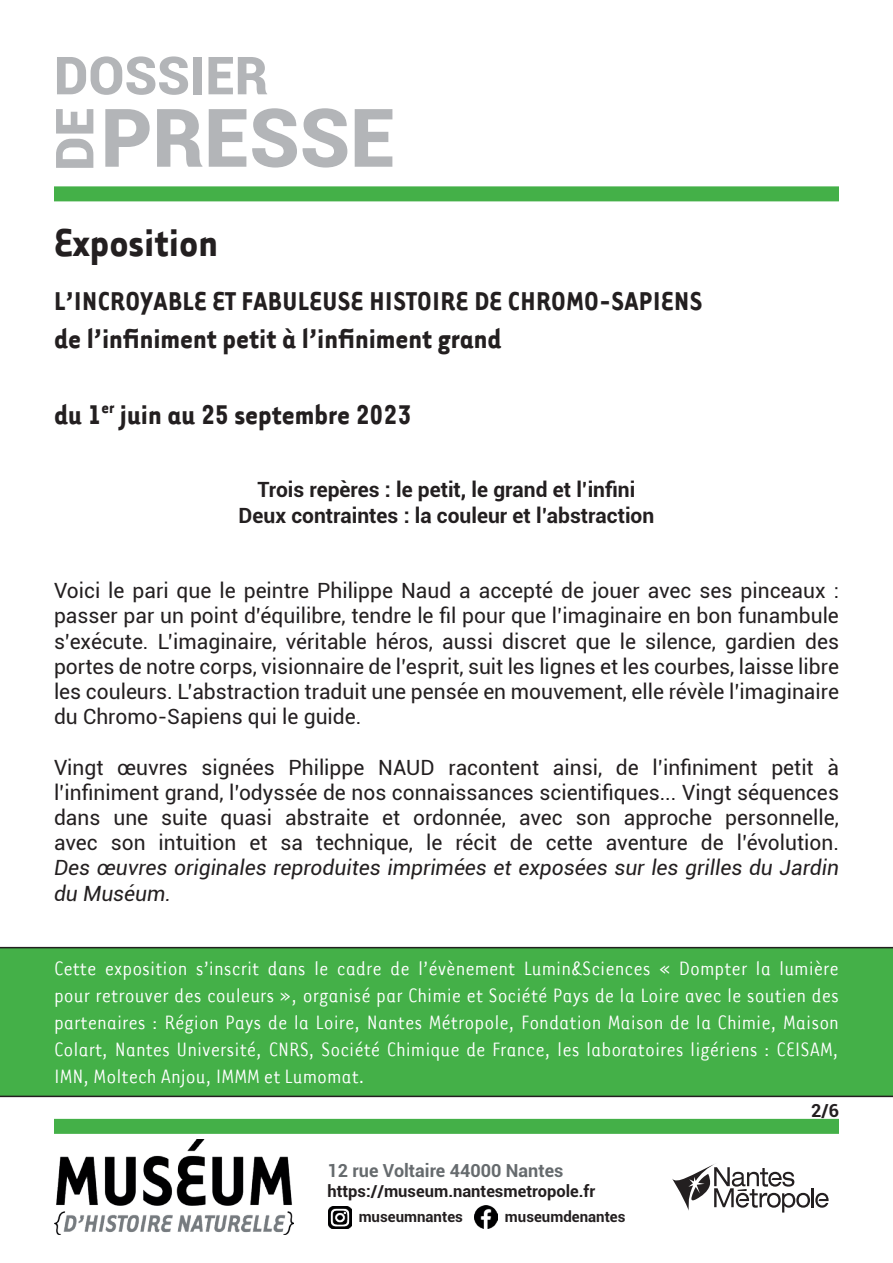
<style>
.page{position:relative;width:893px;height:1263px;background:#fff}
.page>*{position:absolute;margin:0;border:0;box-sizing:border-box;transform-origin:0 0}
.t1{font:900 81px "Roboto";color:#b3b5b8}
.t2{font:900 52.5px "Roboto";color:#b3b5b8}
.t3{font:700 45px "Tarzana Narrow";color:#231f20}
.t4{font:700 31.5px "Tarzana Narrow";color:#231f20}
.t5{font:700 30px "Tarzana Narrow";letter-spacing:.015em;color:#231f20}
.t6{font:22.5px/27px "Tarzana Narrow";color:#fff;text-align:justify}
.t7{font:21px/25.2px "Roboto";color:#231f20;text-align:justify}
.t8{font:italic 21px/25.2px "Roboto";color:#231f20}
.t9{font:700 21px/25.2px "Roboto";color:#231f20;text-align:center}
.t10{font:700 18px "Roboto";color:#666b6e}
.t11{font:700 18px "Roboto";color:#231f20}
.t12{font:700 16.5px "Roboto";color:#231f20}
.t13{font:700 15px "Roboto";color:#231f20}
</style>
<div class="page">
<div style="left:0;top:947px;width:893px;height:150px;background:#44b048"></div>
<svg style="left:672px;top:1164px;width:157px;height:48px"></svg>
<div style="left:54px;top:186px;width:785px;height:15px;background:#44b048"></div>
<img style="left:55px;top:1140px;width:238px;height:95px">
<div style="left:54px;top:1119px;width:785px;height:15px;background:#44b048"></div>
<img style="left:329px;top:1206px;width:22px;height:23px">
<img style="left:475px;top:1205px;width:23px;height:23px">
<h2 class="t2" style="left:54px;top:38px;width:216px">DOSSIER</h2>
<h2 class="t2" style="left:38px;top:171px;width:65px;rotate:-90deg">DE</h2>
<h1 class="t1" style="left:101px;top:81px;width:296px">PRESSE</h1>
<h3 class="t3" style="left:54px;top:214px;width:165px">Exposition</h3>
<h3 class="t5" style="left:54px;top:282px;width:650px">L’INCROYABLE ET FABULEUSE HISTOIRE DE CHROMO-SAPIENS</h3>
<h3 class="t4" style="left:54px;top:319px;width:449px">de l’infiniment petit à l’infiniment grand</h3>
<h3 class="t4" style="left:54px;top:394px;width:359px">du 1<sup>er</sup> juin au 25 septembre 2023</h3>
<p class="t9" style="left:239px;top:476px;width:417px">Trois repères : le petit, le grand et l’infini<br>Deux contraintes : la couleur et l’abstraction</p>
<p class="t7" style="left:54px;top:577px;width:786px">Voici le pari que le peintre Philippe Naud a accepté de jouer avec ses pinceaux : passer par un point d’équilibre, tendre le fil pour que l’imaginaire en bon funambule s’exécute. L’imaginaire, véritable héros, aussi discret que le silence, gardien des portes de notre corps, visionnaire de l’esprit, suit les lignes et les courbes, laisse libre les couleurs. L’abstraction traduit une pensée en mouvement, elle révèle l’imaginaire du Chromo-Sapiens qui le guide.</p>
<p class="t7" style="left:54px;top:754px;width:786px">Vingt œuvres signées Philippe NAUD racontent ainsi, de l’infiniment petit à l’infiniment grand, l’odyssée de nos connaissances scientifiques... Vingt séquences dans une suite quasi abstraite et ordonnée, avec son approche personnelle, avec son intuition et sa technique, le récit de cette aventure de l’évolution.</p>
<p class="t8" style="left:54px;top:854px;width:786px">Des œuvres originales reproduites imprimées et exposées sur les grilles du Jardin du Muséum.</p>
<p class="t6" style="left:54px;top:954px;width:787px">Cette exposition s’inscrit dans le cadre de l’évènement Lumin&amp;Sciences « Dompter la lumière pour retrouver des couleurs », organisé par Chimie et Société Pays de la Loire avec le soutien des partenaires : Région Pays de la Loire, Nantes Métropole, Fondation Maison de la Chimie, Maison Colart, Nantes Université, CNRS, Société Chimique de France, les laboratoires ligériens : CEISAM, IMN, Moltech Anjou, IMMM et Lumomat.</p>
<p class="t10" style="left:327px;top:1158px;width:237px">12 rue Voltaire 44000 Nantes</p>
<p class="t12" style="left:327px;top:1179px;width:269px">https://museum.nantesmetropole.fr</p>
<p class="t13" style="left:359px;top:1205px;width:106px">museumnantes</p>
<p class="t13" style="left:505px;top:1206px;width:122px">museumdenantes</p>
<p class="t11" style="left:811px;top:1098px;width:29px">2/6</p>
</div>
